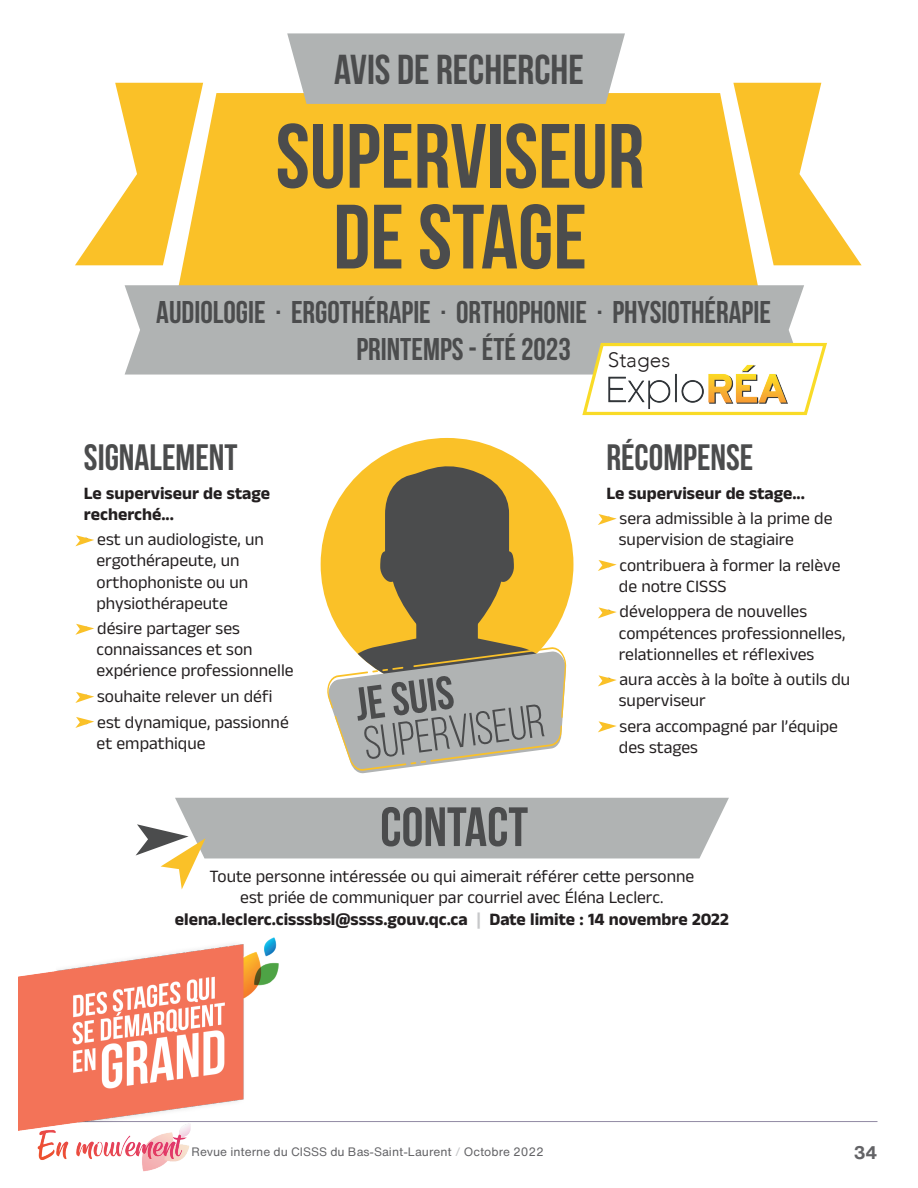
<style>
.page{position:relative;width:918px;height:1188px;background:#fff}
.page>*{position:absolute;margin:0;border:0;box-sizing:border-box;transform-origin:0 0}
.t1{font:700 91.05px/80.7px "Bebas Neue";color:#4b4c4d;text-align:center}
.t2{font:700 55.2px "Bebas Neue";color:#4b4c4d}
.t3{font:46.8px "Bebas Neue";color:#4b4c4d}
.t4{font:700 46.8px "Bebas Neue";color:#4b4c4d}
.t5{font:700 41.85px "Bebas Neue";color:#4b4c4d}
.t6{font:700 36.75px "Bebas Neue";color:#4b4c4d}
.t7{font:700 31.5px/37.7px "Bebas Neue";color:#4b4c4d;text-align:center}
.t8{font:300 20.85px "Avenir";color:#231f20}
.t9{font:700 18px "Helvetica Now Text";color:#636366}
.t10{font:17.55px/21.1px "Anek Malayalam";color:#231f20}
.t11{font:700 17.55px/21.1px "Anek Malayalam";color:#231f20}
.t12{font:12px "Helvetica Now Text";color:#636366}
.s1{font-weight:700}
.s2{font-weight:700;color:#c7c8ca}
.s3{color:#c7c8ca}
</style>
<div class="page">
<img style="left:142px;top:1165px;width:21px;height:7px">
<img style="left:37px;top:1136px;width:152px;height:29px">
<hr style="left:40px;top:1121px;width:838px;height:1px;background:#221346">
<div style="left:178px;top:93px;width:580px;height:192px;background:#fac128"></div>
<svg style="left:733px;top:83px;width:129px;height:182px"></svg>
<svg style="left:75px;top:83px;width:128px;height:182px"></svg>
<svg style="left:287px;top:33px;width:338px;height:71px;background:#b5b6b4"></svg>
<div style="left:125px;top:285px;width:679px;height:90px;background:#b0b3b3"></div>
<svg style="left:321px;top:438px;width:252px;height:166px"></svg>
<svg style="left:136px;top:798px;width:593px;height:91px"></svg>
<svg style="left:326px;top:461px;width:241px;height:313px;background:#b4a373"></svg>
<svg style="left:598px;top:514px;width:19px;height:11px"></svg>
<svg style="left:598px;top:560px;width:19px;height:11px"></svg>
<svg style="left:598px;top:607px;width:19px;height:11px"></svg>
<svg style="left:598px;top:675px;width:19px;height:11px"></svg>
<svg style="left:598px;top:721px;width:19px;height:11px"></svg>
<svg style="left:75px;top:535px;width:19px;height:11px"></svg>
<svg style="left:75px;top:624px;width:19px;height:11px"></svg>
<svg style="left:75px;top:692px;width:19px;height:11px"></svg>
<svg style="left:75px;top:717px;width:19px;height:11px"></svg>
<svg style="left:580px;top:341px;width:247px;height:75px"></svg>
<img style="left:605px;top:362px;width:184px;height:49px">
<img style="left:19px;top:937px;width:265px;height:199px">
<h3 class="t5" style="left:334px;top:46px;width:251px">AVIS DE RECHERCHE</h3>
<h1 class="t1" style="left:276px;top:115px;width:370px">SUPERVISEUR<br>DE STAGE</h1>
<h3 class="t7" style="left:156px;top:293px;width:616px">AUDIOLOGIE . ERGOTHÉRAPIE . ORTHOPHONIE . PHYSIOTHÉRAPIE<br>PRINTEMPS - ÉTÉ 2023</h3>
<p class="t8" style="left:608px;top:348px;width:64px">Stages</p>
<h3 class="t6" style="left:84px;top:437px;width:155px">SIGNALEMENT</h3>
<p class="t11" style="left:84px;top:483px;width:188px">Le superviseur de stage recherché...</p>
<p class="t10" style="left:97px;top:530px;width:169px;text-indent:-13px">• est un audiologiste, un ergothérapeute, un orthophoniste ou un physiothérapeute</p>
<p class="t10" style="left:97px;top:619px;width:199px;text-indent:-13px">• désire partager ses connaissances et son expérience professionnelle</p>
<p class="t10" style="left:84px;top:687px;width:190px">• souhaite relever un défi</p>
<p class="t10" style="left:97px;top:712px;width:194px;text-indent:-13px">• est dynamique, passionné et empathique</p>
<h3 class="t4" style="left:352px;top:679px;width:100px;rotate:-7deg">JE SUIS</h3>
<h3 class="t3" style="left:361px;top:718px;width:183px;rotate:-7deg">SUPERVISEUR</h3>
<h2 class="t2" style="left:380px;top:797px;width:149px">CONTACT</h2>
<h3 class="t6" style="left:606px;top:437px;width:149px">RÉCOMPENSE</h3>
<p class="t11" style="left:606px;top:483px;width:200px">Le superviseur de stage...</p>
<p class="t10" style="left:619px;top:509px;width:215px;text-indent:-13px">• sera admissible à la prime de supervision de stagiaire</p>
<p class="t10" style="left:619px;top:555px;width:223px;text-indent:-13px">• contribuera à former la relève de notre CISSS</p>
<p class="t10" style="left:619px;top:602px;width:228px;text-indent:-13px">• développera de nouvelles compétences professionnelles, relationnelles et réflexives</p>
<p class="t10" style="left:619px;top:670px;width:233px;text-indent:-13px">• aura accès à la boîte à outils du superviseur</p>
<p class="t10" style="left:619px;top:717px;width:221px;text-indent:-13px">• sera accompagné par l’équipe des stages</p>
<p class="t10" style="left:175px;top:867px;width:556px;text-align:center">Toute personne intéressée ou qui aimerait référer cette personne<br>est priée de communiquer par courriel avec Éléna Leclerc. <span class="s1">elena.leclerc.cisssbsl@ssss.gouv.qc.ca</span> <span class="s2">|</span> <span class="s1">Date limite : 14 novembre 2022</span></p>
<p class="t12" style="left:192px;top:1143px;width:354px">Revue interne du CISSS du Bas-Saint-Laurent <span class="s3">/</span> Octobre 2022</p>
<p class="t9" style="left:854px;top:1140px;width:25px">34</p>
</div>
